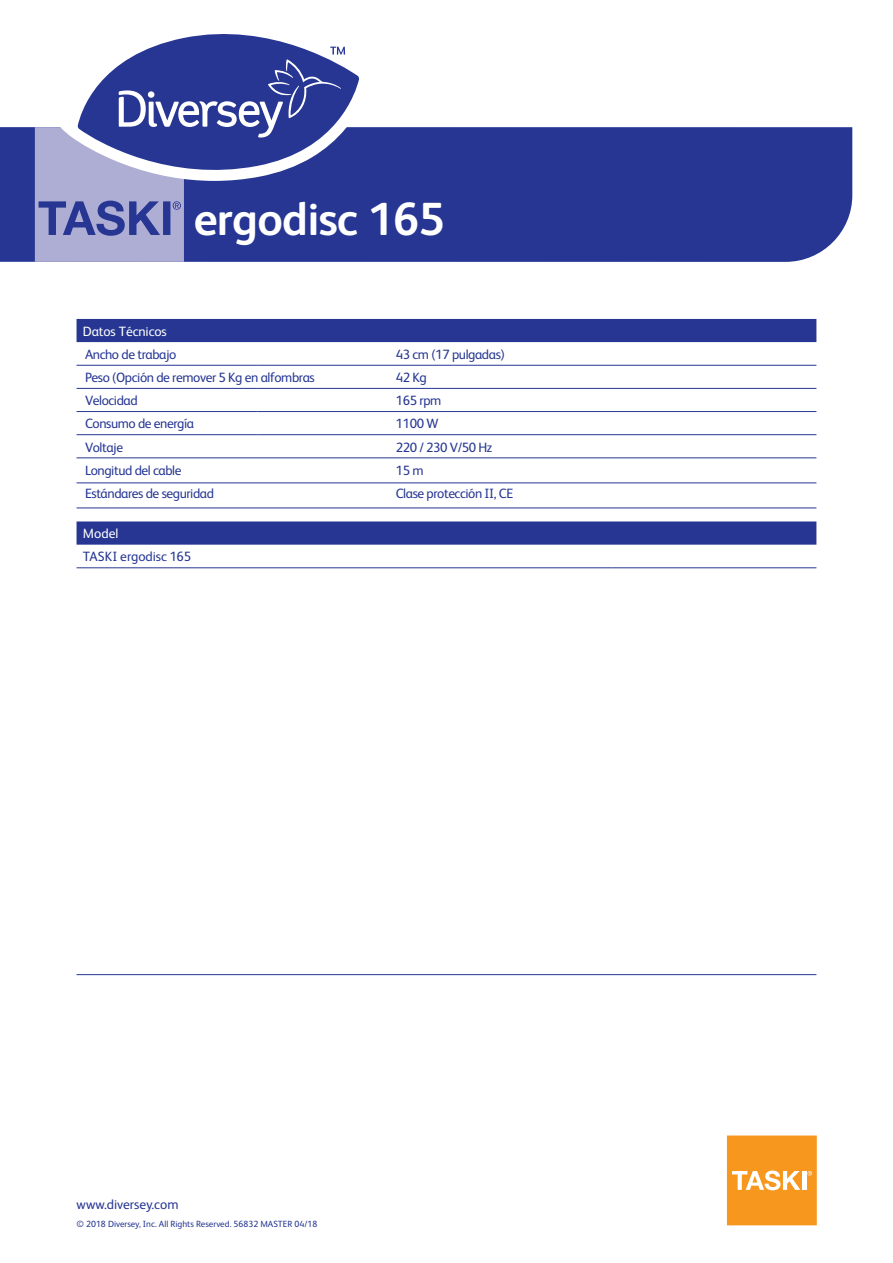
<style>
.page{position:relative;width:893px;height:1263px;background:#fff}
.page>*{position:absolute;margin:0;border:0;box-sizing:border-box;transform-origin:0 0}
.t1{font:700 46.5px "FS Albert";letter-spacing:-.015em;color:#fff}
.t2{font:13.5px/23.2px "FS Albert";letter-spacing:-.03em;color:#263692}
.t3{font:13.5px "FS Albert";color:#263692}
.t4{font:13.5px "FS Albert";letter-spacing:-.01em;color:#fff}
.t5{font:9px "FS Albert";color:#263692}
</style>
<div class="page">
<div style="left:0;top:127px;width:852px;height:135px;background:#263692"></div>
<svg style="left:727px;top:1135px;width:90px;height:90px;background:#f7a032"></svg>
<div style="left:77px;top:319px;width:739px;height:23px;background:#263692"></div>
<hr style="left:77px;top:365px;width:180px;height:1px;background:#263692">
<hr style="left:257px;top:365px;width:559px;height:1px;background:#263692">
<hr style="left:77px;top:388px;width:180px;height:1px;background:#263692">
<hr style="left:257px;top:388px;width:559px;height:1px;background:#263692">
<hr style="left:77px;top:411px;width:180px;height:1px;background:#263692">
<hr style="left:257px;top:411px;width:559px;height:1px;background:#263692">
<hr style="left:77px;top:434px;width:180px;height:1px;background:#263692">
<hr style="left:77px;top:457px;width:739px;height:1px;background:#263692">
<hr style="left:77px;top:482px;width:739px;height:1px;background:#263692">
<hr style="left:77px;top:507px;width:739px;height:1px;background:#263692">
<hr style="left:257px;top:434px;width:559px;height:1px;background:#263692">
<svg style="left:77px;top:521px;width:739px;height:24px;background:#2d3c95"></svg>
<hr style="left:77px;top:567px;width:535px;height:1px;background:#263692">
<hr style="left:612px;top:567px;width:204px;height:1px;background:#263692">
<hr style="left:77px;top:974px;width:739px;height:1px;background:#263692">
<svg style="left:359px;top:78px;width:15px;height:103px;fill:#263692"></svg>
<svg style="left:153px;top:34px;width:206px;height:148px"></svg>
<svg style="left:35px;top:47px;width:310px;height:215px"></svg>
<h1 class="t1" style="left:194px;top:192px;width:252px">ergodisc 165</h1>
<p class="t4" style="left:83px;top:323px;width:85px">Datos Técnicos</p>
<p class="t2" style="left:85px;top:342px;width:231px">Ancho de trabajo<br>Peso (Opción de remover 5 Kg en alfombras<br>Velocidad<br>Consumo de energía<br>Voltaje<br>Longitud del cable<br>Estándares de seguridad</p>
<p class="t2" style="left:396px;top:342px;width:119px">43 cm (17 pulgadas)<br>42 Kg<br>165 rpm<br>1100 W<br>220 / 230 V/50 Hz<br>15 m<br>Clase protección II, CE</p>
<p class="t4" style="left:83px;top:526px;width:37px">Model</p>
<p class="t3" style="left:83px;top:549px;width:110px">TASKI ergodisc 165</p>
<p class="t3" style="left:77px;top:1196px;width:103px">www.diversey.com</p>
<p class="t5" style="left:77px;top:1218px;width:242px">© 2018 Diversey, Inc. All Rights Reserved. 56832 MASTER 04/18</p>
</div>
